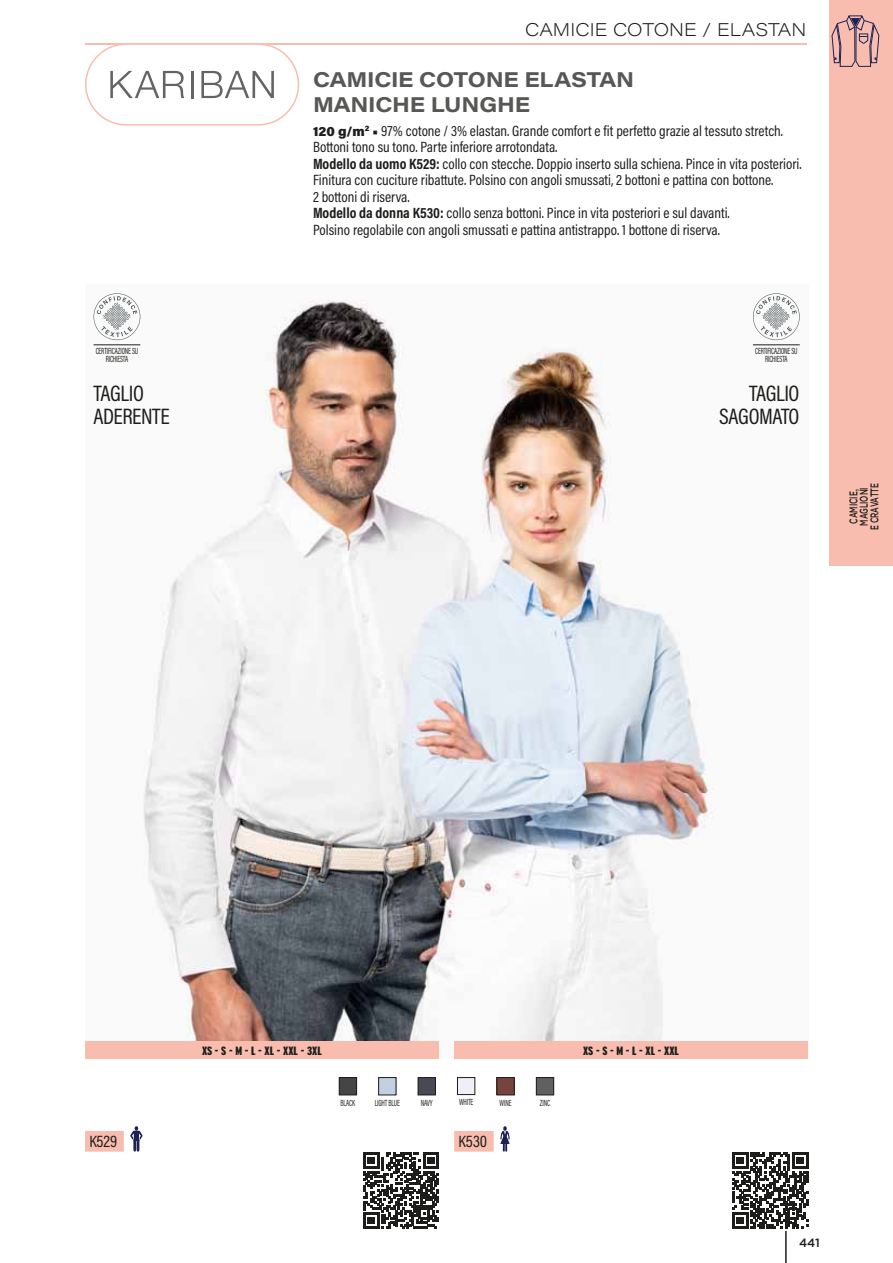
<style>
.page{position:relative;width:893px;height:1263px;background:#fff}
.page>*{position:absolute;margin:0;border:0;box-sizing:border-box;transform-origin:0 0}
.t1{font:22.5px/22.5px "Acumin Pro Cond";letter-spacing:-.02em;color:#1d1d1b}
.t2{font:700 21px/25.2px "Acumin Pro Wide";letter-spacing:-.01em;color:#575756}
.t3{font:200 18px "Acumin Pro Wide";letter-spacing:.005em;color:#1d1d1b}
.t4{font:16.5px "Acumin Pro Cond";color:#1d1d1b}
.t5{font:15px/16.5px "Acumin Pro Cond";color:#1d1d1b}
.t6{font:900 extra-condensed 12px "Interstate";color:#1d1d1b;scale:1.18 1}
.t7{font:500 12px "Gotham";color:#1d1d1b}
.t8{font:500 11.25px/10.5px "Gotham";letter-spacing:-.005em;color:#1d1d1b;text-align:center;scale:.65 1}
.t9{font:9px/7.5px "Acumin Pro Cond";letter-spacing:-.025em;color:#1d1d1b;text-align:center;scale:.76 1}
.s1{font-family:"Acumin Pro";font-weight:900;font-size:13.5px}
.s2{font-weight:700}
</style>
<div class="page">
<div style="left:829px;top:0;width:64px;height:566px;background:#f8bdaf"></div>
<img style="left:85px;top:300px;width:723px;height:742px">
<hr style="left:85px;top:43px;width:721px;height:2px;background:#f8bdaf">
<svg style="left:831px;top:15px;width:48px;height:52px"></svg>
<svg style="left:94px;top:293px;width:46px;height:47px"></svg>
<svg style="left:753px;top:293px;width:47px;height:47px"></svg>
<img style="left:341px;top:1079px;width:14px;height:14px">
<div style="left:339px;top:1077px;width:18px;height:18px;border:1px solid #1d1d1b"></div>
<div style="left:378px;top:1077px;width:18px;height:18px;border:1px solid #1d1d1b"></div>
<img style="left:420px;top:1079px;width:14px;height:14px">
<div style="left:418px;top:1077px;width:18px;height:18px;border:1px solid #1d1d1b"></div>
<div style="left:457px;top:1077px;width:18px;height:18px;border:1px solid #1d1d1b"></div>
<img style="left:499px;top:1079px;width:13px;height:14px">
<div style="left:497px;top:1077px;width:17px;height:18px;border:1px solid #1d1d1b"></div>
<img style="left:538px;top:1079px;width:14px;height:14px">
<div style="left:536px;top:1077px;width:18px;height:18px;border:1px solid #1d1d1b"></div>
<svg style="left:363px;top:1152px;width:76px;height:76px"></svg>
<svg style="left:732px;top:1152px;width:76px;height:76px"></svg>
<div style="left:85px;top:1131px;width:39px;height:20px;background:#f8bdaf"></div>
<svg style="left:130px;top:1126px;width:12px;height:25px"></svg>
<div style="left:85px;top:1042px;width:354px;height:17px;background:#f8bdaf"></div>
<div style="left:454px;top:1131px;width:40px;height:20px;background:#f8bdaf"></div>
<svg style="left:500px;top:1126px;width:10px;height:25px"></svg>
<div style="left:454px;top:1042px;width:354px;height:17px;background:#f8bdaf"></div>
<hr style="left:785px;top:1231px;width:2px;height:32px;background:#1d1d1b">
<hr style="left:94px;top:344px;width:46px;height:1px;background:#1d1d1b">
<hr style="left:753px;top:344px;width:47px;height:1px;background:#1d1d1b">
<div style="left:85px;top:43px;width:214px;height:83px;border:2px solid #f8bdaf;border-radius:40px"></div>
<svg style="left:110px;top:71px;width:74px;height:27px"></svg>
<hr style="left:191px;top:71px;width:2px;height:27px;background:#646463">
<svg style="left:201px;top:71px;width:73px;height:27px"></svg>
<p class="t9" style="left:96px;top:348px;width:57px">CERTIFICAZIONE SU<br>RICHIESTA</p>
<h1 class="t1" style="left:94px;top:384px;width:78px">TAGLIO<br>ADERENTE</h1>
<p class="t3" style="left:525px;top:19px;width:283px">CAMICIE COTONE / ELASTAN</p>
<h2 class="t2" style="left:313px;top:69px;width:323px">CAMICIE COTONE ELASTAN<br>MANICHE LUNGHE</h2>
<p class="t5" style="left:313px;top:123px;width:490px"><span class="s1">120 g/m</span><sup>2</sup> <span class="s1">•</span> 97% cotone / 3% elastan. Grande comfort e fit perfetto grazie al tessuto stretch.<br>Bottoni tono su tono. Parte inferiore arrotondata.<br><span class="s2">Modello da uomo K529:</span> collo con stecche. Doppio inserto sulla schiena. Pince in vita posteriori.<br>Finitura con cuciture ribattute. Polsino con angoli smussati, 2 bottoni e pattina con bottone.<br>2 bottoni di riserva.<br><span class="s2">Modello da donna K530:</span> collo senza bottoni. Pince in vita posteriori e sul davanti.<br>Polsino regolabile con angoli smussati e pattina antistrappo. 1 bottone di riserva.</p>
<p class="t9" style="left:755px;top:348px;width:57px">CERTIFICAZIONE SU<br>RICHIESTA</p>
<h1 class="t1" style="left:719px;top:384px;width:82px;text-align:right">TAGLIO<br>SAGOMATO</h1>
<p class="t8" style="left:849px;top:530px;width:74px;rotate:-90deg">CAMICIE,<br>MAGLIONI<br>E CRAVATTE</p>
<p class="t6" style="left:202px;top:1047px;width:103px">XS - S - M - L - XL - XXL - 3XL</p>
<p class="t9" style="left:341px;top:1099px;width:21px">BLACK</p>
<p class="t9" style="left:375px;top:1099px;width:34px">LIGHT BLUE</p>
<p class="t9" style="left:421px;top:1099px;width:17px">NAVY</p>
<p class="t9" style="left:459px;top:1099px;width:20px">WHITE</p>
<p class="t9" style="left:500px;top:1099px;width:17px">WINE</p>
<p class="t9" style="left:540px;top:1099px;width:15px">ZINC</p>
<p class="t4" style="left:89px;top:1135px;width:30px">K529</p>
<p class="t4" style="left:458px;top:1135px;width:30px">K530</p>
<p class="t6" style="left:583px;top:1047px;width:83px">XS - S - M - L - XL - XXL</p>
<p class="t7" style="left:799px;top:1238px;width:22px">441</p>
</div>
